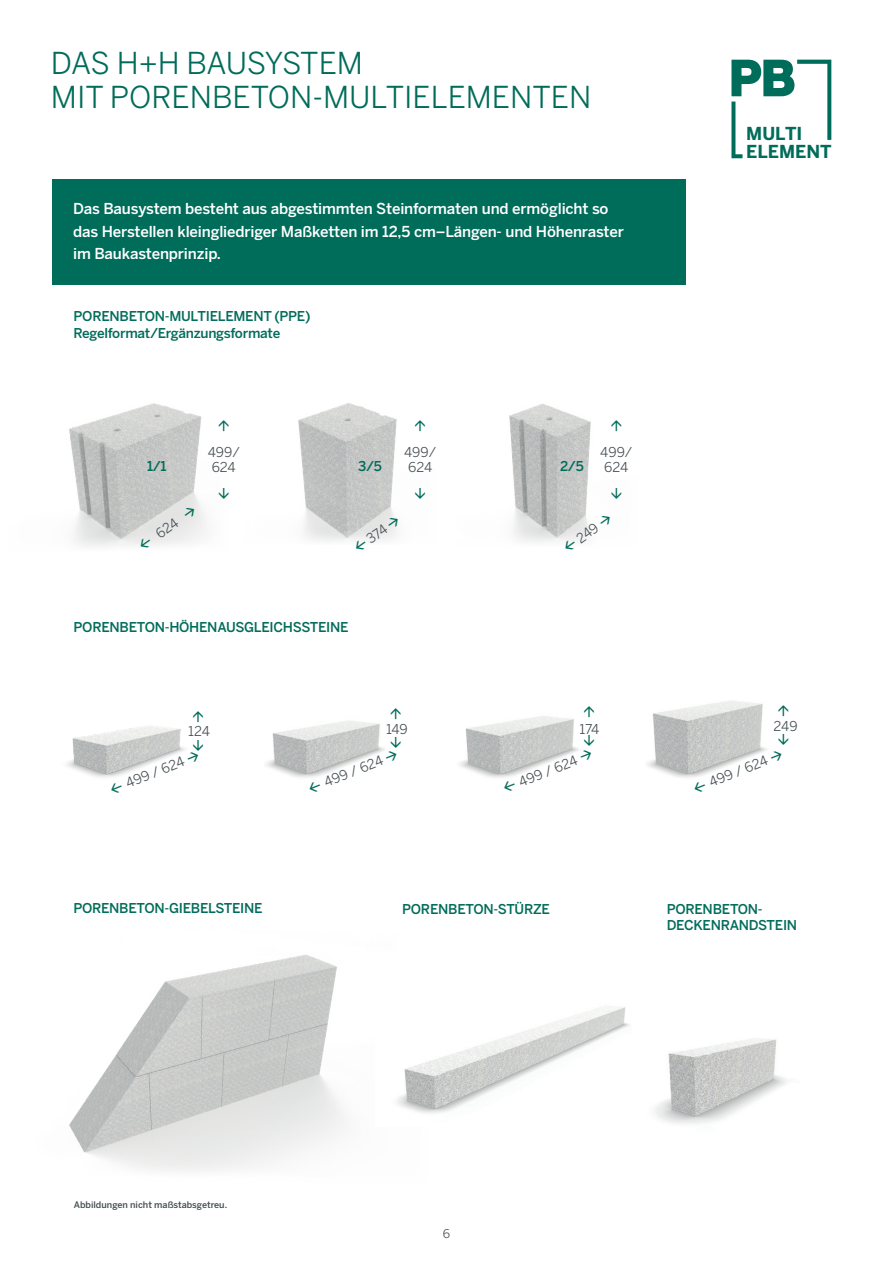
<style>
.page{position:relative;width:893px;height:1263px;background:#fff}
.page>*{position:absolute;margin:0;border:0;box-sizing:border-box;transform-origin:0 0}
.t1{font:700 47.85px "Helvetica Neue";color:#006c5a}
.t2{font:30px/34.5px "Benton Sans";color:#006c5a}
.t3{font:700 17.7px/18.8px "Benton Sans";color:#006c5a}
.t4{font:500 15px/22.5px "Benton Sans";letter-spacing:-.01em;color:#fff}
.t5{font:500 13.5px/16.5px "Benton Sans";letter-spacing:-.02em;color:#006c5a}
.t6{font:13.5px/15px "Benton Sans";color:#444e52}
.t7{font:12px "Benton Sans";color:#444e52}
.t8{font:500 9px "Benton Sans";color:#444e52}
.s1{color:#006c5a}
</style>
<div class="page">
<svg style="left:731px;top:59px;width:100px;height:99px"></svg>
<div style="left:52px;top:179px;width:633px;height:106px;background:#006c5a"></div>
<img style="left:69px;top:403px;width:138px;height:144px">
<img style="left:509px;top:403px;width:82px;height:139px">
<img style="left:298px;top:403px;width:99px;height:138px">
<img style="left:66px;top:726px;width:120px;height:52px">
<img style="left:266px;top:721px;width:119px;height:57px">
<img style="left:460px;top:716px;width:119px;height:62px">
<img style="left:647px;top:700px;width:120px;height:78px">
<img style="left:69px;top:954px;width:277px;height:217px">
<img style="left:397px;top:1006px;width:233px;height:108px">
<img style="left:655px;top:1038px;width:132px;height:86px">
<svg style="left:138px;top:536px;width:15px;height:11px"></svg>
<svg style="left:563px;top:538px;width:14px;height:4px"></svg>
<svg style="left:353px;top:538px;width:15px;height:3px"></svg>
<h2 class="t2" style="left:51px;top:45px;width:542px">DAS H+H BAUSYSTEM<br>MIT PORENBETON-MULTIELEMENTEN</h2>
<p class="t4" style="left:73px;top:197px;width:552px">Das Bausystem besteht aus abgestimmten Steinformaten und ermöglicht so das Herstellen kleingliedriger Maßketten im 12,5 cm–Längen- und Höhenraster im Baukastenprinzip.</p>
<p class="t5" style="left:74px;top:308px;width:238px">PORENBETON-MULTIELEMENT (PPE)<br>Regelformat/Ergänzungsformate</p>
<p class="t5" style="left:147px;top:457px;width:21px">1/1</p>
<p class="t6" style="left:208px;top:444px;width:34px">499/<br>624</p>
<p class="t6" style="left:153px;top:529px;width:48px;rotate:-36deg">624 <span class="s1">→</span></p>
<p class="t5" style="left:358px;top:457px;width:25px">3/5</p>
<p class="t6" style="left:404px;top:444px;width:34px">499/<br>624</p>
<p class="t6" style="left:363px;top:534px;width:39px;rotate:-36deg">374 <span class="s1">→</span></p>
<p class="t5" style="left:74px;top:619px;width:276px">PORENBETON-HÖHENAUSGLEICHSSTEINE</p>
<p class="t5" style="left:560px;top:457px;width:25px">2/5</p>
<p class="t6" style="left:600px;top:444px;width:34px">499/<br>624</p>
<p class="t6" style="left:573px;top:533px;width:42px;rotate:-36deg">249 <span class="s1">→</span></p>
<h1 class="t1" style="left:729px;top:40px;width:67px">PB</h1>
<h3 class="t3" style="left:746px;top:123px;width:87px">MULTI<br>ELEMENT</h3>
<p class="t6" style="left:188px;top:723px;width:23px">124</p>
<p class="t6" style="left:386px;top:721px;width:23px">149</p>
<p class="t6" style="left:579px;top:721px;width:22px">174</p>
<p class="t6" style="left:774px;top:718px;width:26px">249</p>
<p class="t6" style="left:123px;top:777px;width:80px;rotate:-22deg">499 / 624 <span class="s1">→</span></p>
<p class="t6" style="left:322px;top:776px;width:80px;rotate:-22deg">499 / 624 <span class="s1">→</span></p>
<p class="t6" style="left:516px;top:775px;width:80px;rotate:-22deg">499 / 624 <span class="s1">→</span></p>
<p class="t6" style="left:707px;top:776px;width:80px;rotate:-22deg">499 / 624 <span class="s1">→</span></p>
<p class="t5" style="left:73px;top:899px;width:191px">PORENBETON-GIEBELSTEINE</p>
<p class="t5" style="left:402px;top:900px;width:149px">PORENBETON-STÜRZE</p>
<p class="t5" style="left:667px;top:900px;width:132px">PORENBETON-<br>DECKENRANDSTEIN</p>
<p class="t8" style="left:74px;top:1199px;width:155px">Abbildungen nicht maßstabsgetreu.</p>
<p class="t7" style="left:443px;top:1227px;width:9px">6</p>
</div>
